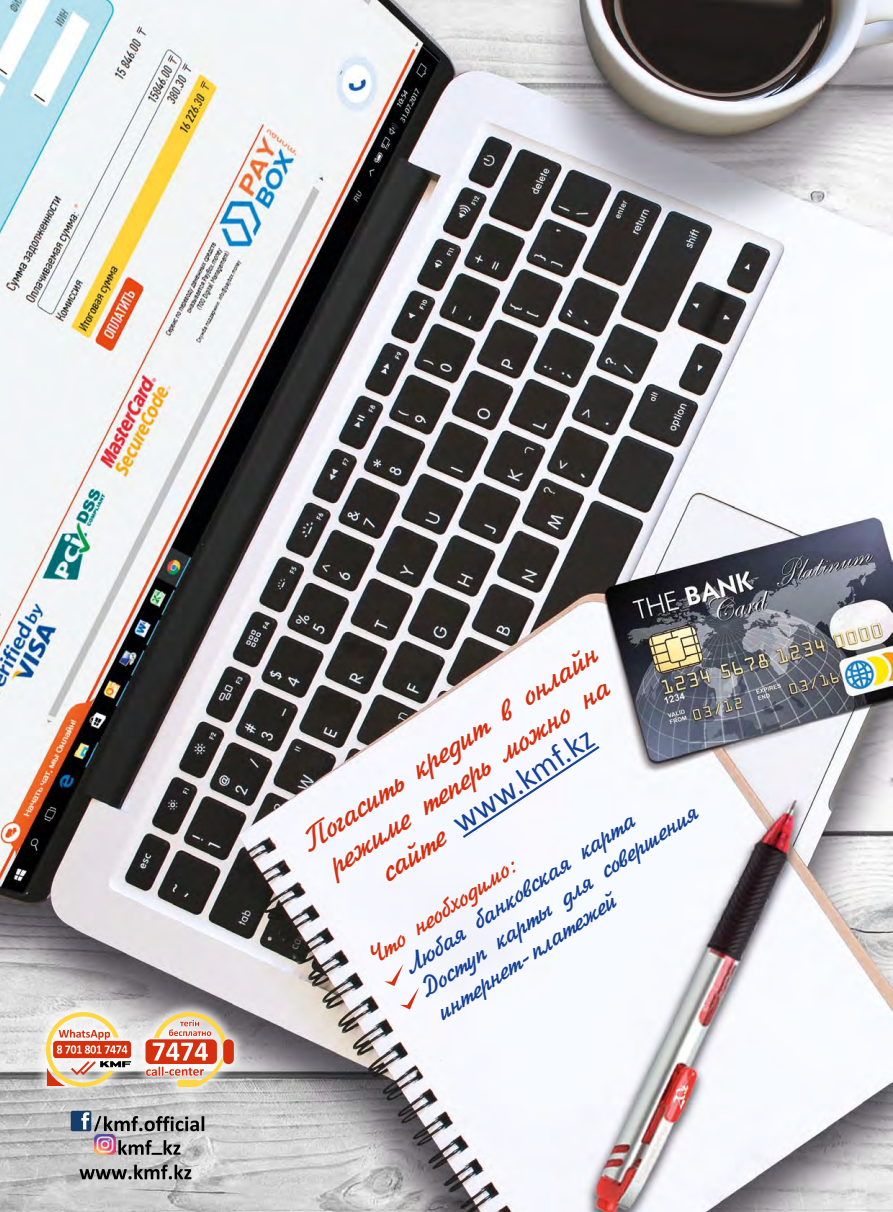
<style>
.page{position:relative;width:893px;height:1212px;background:#fff}
.page>*{position:absolute;margin:0;border:0;box-sizing:border-box;transform-origin:0 0}
.t1{font:33px/34.2px "Asylbek M06 Jikharevkz";color:#d4300f}
.t2{font:33px "Calibri";color:#164194}
.t3{font:26.85px/28px "Asylbek M06 Jikharevkz";color:#164194}
.t4{font:26.85px "Asylbek M06 Jikharevkz";color:#d4300f}
.s1{font-family:"Asylbek M06 Jikharevkz";color:#d4300f}
</style>
<div class="page">
<img style="left:0;top:0;width:893px;height:1212px">
<div style="left:134px;top:1000px;width:112px;height:99px;background:#fff;opacity:.75"></div>
<div style="left:223px;top:1039px;width:11px;height:25px;background:#d4300f;border-radius:5px"></div>
<svg style="left:145px;top:1012px;width:80px;height:75px"></svg>
<div style="left:34px;top:1000px;width:109px;height:99px;background:#fff;opacity:.75"></div>
<svg style="left:46px;top:1012px;width:85px;height:75px"></svg>
<svg style="left:80px;top:1164px;width:111px;height:15px;background:#7e7e7e"></svg>
<div style="left:71px;top:1111px;width:20px;height:20px;background:#173d6c;border-radius:2px"></div>
<svg style="left:81px;top:1112px;width:123px;height:19px;background:#8a8c8e"></svg>
<img style="left:94px;top:1134px;width:21px;height:21px">
<svg style="left:118px;top:1140px;width:62px;height:15px"></svg>
<svg style="left:384px;top:964px;width:35px;height:45px"></svg>
<svg style="left:460px;top:744px;width:142px;height:96px"></svg>
<p class="t1" style="left:294px;top:829px;width:350px;rotate:-34deg">Погасить кредит в онлайн режиме теперь можно на</p>
<p class="t2" style="left:371px;top:857px;width:252px;rotate:-34deg"><span class="s1">сайте</span> www.kmf.kz</p>
<p class="t3" style="left:398px;top:956px;width:330px;rotate:-34deg">Любая банковская карта<br>Доступ карты для совершения интернет-платежей</p>
<p class="t4" style="left:359px;top:944px;width:176px;rotate:-34deg">Что необходимо:</p>
</div>
